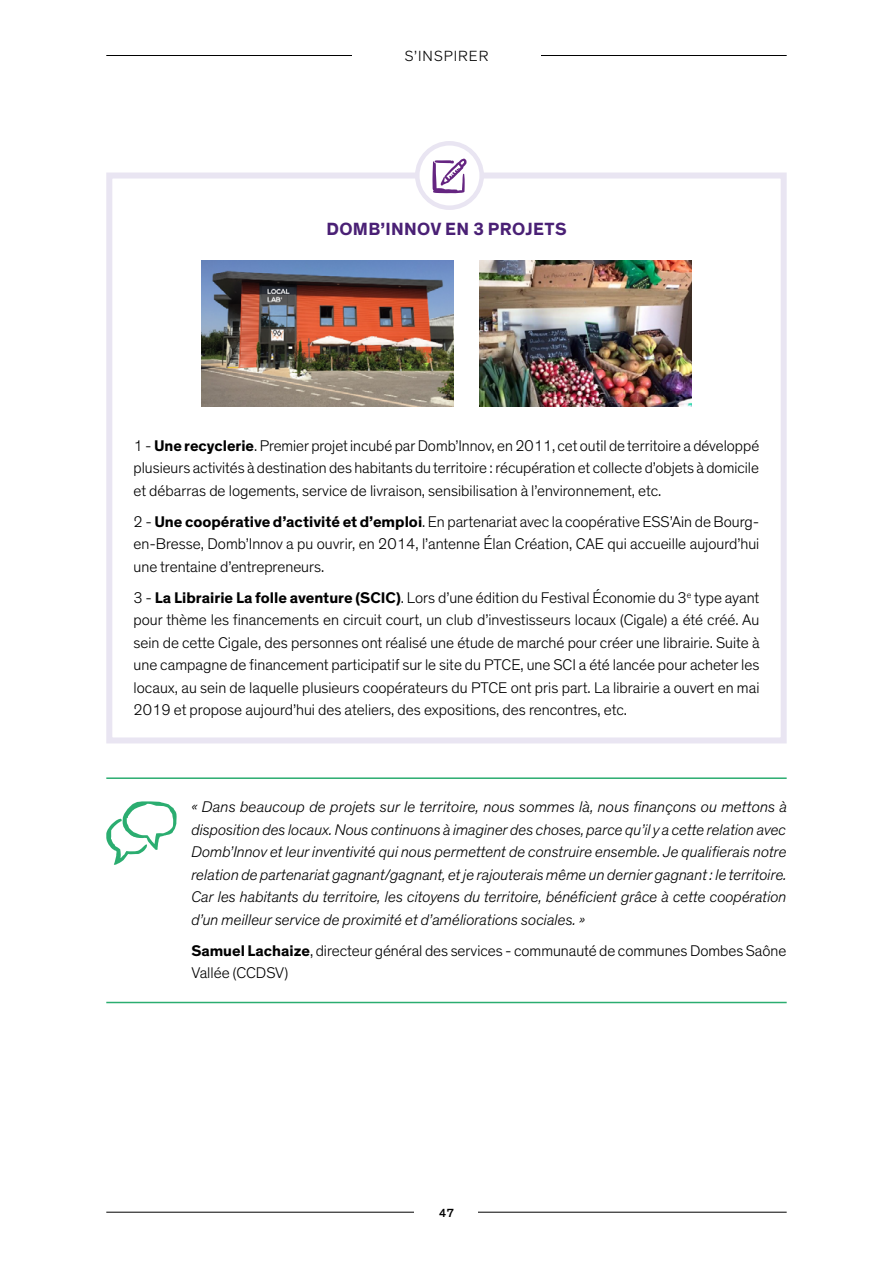
<style>
.page{position:relative;width:893px;height:1263px;background:#fff}
.page>*{position:absolute;margin:0;border:0;box-sizing:border-box;transform-origin:0 0}
.t1{font:700 18px "Theinhardt";letter-spacing:.02em;color:#4a2075}
.t2{font:300 15.75px/22.5px "Theinhardt";color:#000;text-align:justify}
.t3{font:italic 300 15.75px/22.5px "Theinhardt";color:#000;text-align:justify}
.t4{font:300 15px "Theinhardt";letter-spacing:.07em;color:#000}
.t5{font:500 12px "Theinhardt";color:#000}
.s1{font-weight:700}
</style>
<div class="page">
<hr style="left:106px;top:55px;width:681px;height:1px;background:#000">
<hr style="left:106px;top:1212px;width:681px;height:1px;background:#000">
<div style="left:415px;top:1208px;width:63px;height:8px;background:#fff"></div>
<div style="left:352px;top:51px;width:189px;height:10px;background:#fff"></div>
<div style="left:106px;top:172px;width:681px;height:571px;border:6px solid #e9e5f2"></div>
<svg style="left:417px;top:143px;width:65px;height:65px"></svg>
<svg style="left:432px;top:159px;width:34px;height:34px"></svg>
<div style="left:415px;top:141px;width:69px;height:69px;border:4px solid #e9e5f2;border-radius:50%"></div>
<img style="left:201px;top:260px;width:252px;height:147px">
<img style="left:479px;top:260px;width:213px;height:147px">
<hr style="left:106px;top:1002px;width:681px;height:1px;background:#2bad70">
<hr style="left:106px;top:777px;width:681px;height:2px;background:#2bad70">
<svg style="left:106px;top:801px;width:71px;height:64px"></svg>
<p class="t4" style="left:405px;top:47px;width:85px">S’INSPIRER</p>
<p class="t1" style="left:326px;top:218px;width:242px">DOMB’INNOV EN 3 PROJETS</p>
<p class="t2" style="left:134px;top:434px;width:627px">1 - <span class="s1">Une recyclerie</span>. Premier projet incubé par Domb’Innov, en 2011, cet outil de territoire a développé plusieurs activités à destination des habitants du territoire : récupération et collecte d’objets à domicile et débarras de logements, service de livraison, sensibilisation à l’environnement, etc.</p>
<p class="t2" style="left:134px;top:510px;width:627px">2 - <span class="s1">Une coopérative d’activité et d’emploi</span>. En partenariat avec la coopérative ESS’Ain de Bourg&shy;en-Bresse, Domb’Innov a pu ouvrir, en 2014, l’antenne Élan Création, CAE qui accueille aujourd’hui une trentaine d’entrepreneurs.</p>
<p class="t2" style="left:134px;top:586px;width:628px">3 - <span class="s1">La Librairie La folle aventure (SCIC)</span>. Lors d’une édition du Festival Économie du 3<sup>e</sup> type ayant pour thème les financements en circuit court, un club d’investisseurs locaux (Cigale) a été créé. Au sein de cette Cigale, des personnes ont réalisé une étude de marché pour créer une librairie. Suite à une campagne de financement participatif sur le site du PTCE, une SCI a été lancée pour acheter les locaux, au sein de laquelle plusieurs coopérateurs du PTCE ont pris part. La librairie a ouvert en mai 2019 et propose aujourd’hui des ateliers, des expositions, des rencontres, etc.</p>
<p class="t3" style="left:191px;top:796px;width:597px">« Dans beaucoup de projets sur le territoire, nous sommes là, nous finançons ou mettons à disposition des locaux. Nous continuons à imaginer des choses, parce qu’il y a cette relation avec Domb’Innov et leur inventivité qui nous permettent de construire ensemble. Je qualifierais notre relation de partenariat gagnant/gagnant, et je rajouterais même un dernier gagnant : le territoire.<br>Car les habitants du territoire, les citoyens du territoire, bénéficient grâce à cette coopération d’un meilleur service de proximité et d’améliorations sociales. »</p>
<p class="t2" style="left:191px;top:939px;width:596px"><span class="s1">Samuel Lachaize</span>, directeur général des services - communauté de communes Dombes Saône<br>Vallée (CCDSV)</p>
<p class="t5" style="left:439px;top:1205px;width:16px">47</p>
</div>
